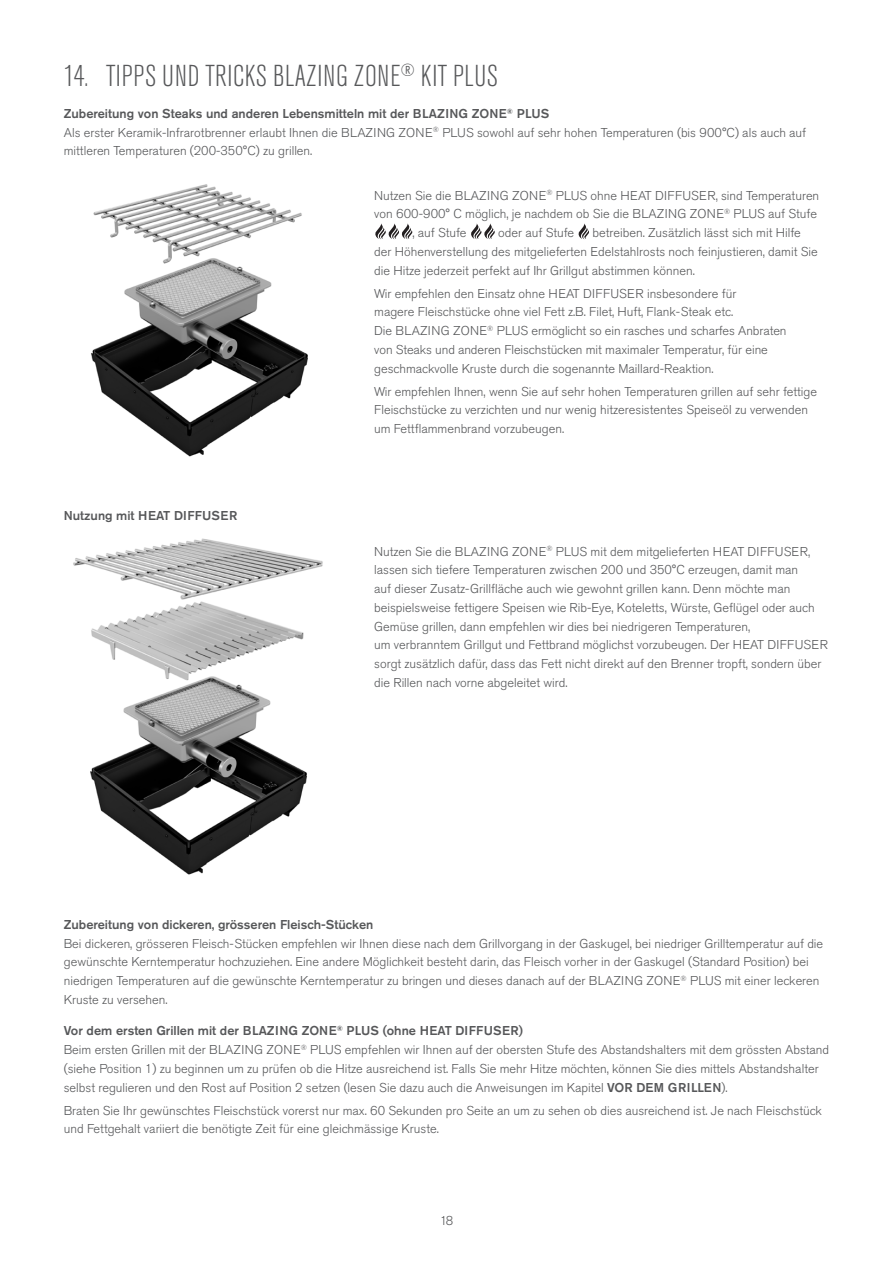
<style>
.page{position:relative;width:893px;height:1263px;background:#fff}
.page>*{position:absolute;margin:0;border:0;box-sizing:border-box;transform-origin:0 0}
.Main_Title{font:300 condensed 30px "Akzidenz Grotesk Pro";letter-spacing:.02em;color:#57585a}
.bulletpoints__garant{font:300 12.75px/18.8px "Akzidenz Grotesk Pro";color:#57585a}
.bulletpoints__garant-2{font:500 12.75px "Akzidenz Grotesk Pro";color:#57585a}
.s1{font-weight:500}
</style>
<div class="page">
<img style="left:91px;top:184px;width:217px;height:273px">
<svg style="left:375px;top:223px;width:37px;height:16px"></svg>
<svg style="left:471px;top:223px;width:24px;height:16px"></svg>
<svg style="left:578px;top:223px;width:11px;height:16px"></svg>
<img style="left:73px;top:538px;width:250px;height:337px">
<p class="Main_Title" style="left:64px;top:56px;width:436px">14. TIPPS UND TRICKS BLAZING ZONE<sup>®</sup> KIT PLUS</p>
<p class="bulletpoints__garant-2" style="left:64px;top:105px;width:487px">Zubereitung von Steaks und anderen Lebensmitteln mit der BLAZING ZONE<sup>®</sup> PLUS</p>
<p class="bulletpoints__garant" style="left:64px;top:123px;width:744px">Als erster Keramik-Infrarotbrenner erlaubt Ihnen die BLAZING ZONE<sup>®</sup> PLUS sowohl auf sehr hohen Temperaturen (bis 900°C) als auch auf mittleren Temperaturen (200-350°C) zu grillen.</p>
<p class="bulletpoints__garant" style="left:374px;top:186px;width:447px">Nutzen Sie die BLAZING ZONE<sup>®</sup> PLUS ohne HEAT DIFFUSER, sind Temperaturen</p>
<p class="bulletpoints__garant" style="left:374px;top:204px;width:444px">von 600-900° C möglich, je nachdem ob Sie die BLAZING ZONE<sup>®</sup> PLUS auf Stufe</p>
<p class="bulletpoints__garant" style="left:412px;top:223px;width:56px">, auf Stufe</p>
<p class="bulletpoints__garant" style="left:498px;top:223px;width:77px">oder auf Stufe</p>
<p class="bulletpoints__garant" style="left:374px;top:223px;width:445px;text-indent:218px">betreiben. Zusätzlich lässt sich mit Hilfe der Höhenverstellung des mitgelieferten Edelstahlrosts noch feinjustieren, damit Sie die Hitze jederzeit perfekt auf Ihr Grillgut abstimmen können.</p>
<p class="bulletpoints__garant" style="left:374px;top:284px;width:414px">Wir empfehlen den Einsatz ohne HEAT DIFFUSER insbesondere für<br>magere Fleischstücke ohne viel Fett z.B. Filet, Huft, Flank-Steak etc.<br>Die BLAZING ZONE<sup>®</sup> PLUS ermöglicht so ein rasches und scharfes Anbraten von Steaks und anderen Fleischstücken mit maximaler Temperatur, für eine geschmackvolle Kruste durch die sogenannte Maillard-Reaktion.</p>
<p class="bulletpoints__garant" style="left:374px;top:382px;width:444px">Wir empfehlen Ihnen, wenn Sie auf sehr hohen Temperaturen grillen auf sehr fettige<br>Fleischstücke zu verzichten und nur wenig hitzeresistentes Speiseöl zu verwenden um Fettflammenbrand vorzubeugen.</p>
<p class="bulletpoints__garant-2" style="left:64px;top:507px;width:175px">Nutzung mit HEAT DIFFUSER</p>
<p class="bulletpoints__garant" style="left:374px;top:542px;width:455px">Nutzen Sie die BLAZING ZONE<sup>®</sup> PLUS mit dem mitgelieferten HEAT DIFFUSER, lassen sich tiefere Temperaturen zwischen 200 und 350°C erzeugen, damit man<br>auf dieser Zusatz-Grillfläche auch wie gewohnt grillen kann. Denn möchte man beispielsweise fettigere Speisen wie Rib-Eye, Koteletts, Würste, Geflügel oder auch Gemüse grillen, dann empfehlen wir dies bei niedrigeren Temperaturen,<br>um verbranntem Grillgut und Fettbrand möglichst vorzubeugen. Der HEAT DIFFUSER sorgt zusätzlich dafür, dass das Fett nicht direkt auf den Brenner tropft, sondern über die Rillen nach vorne abgeleitet wird.</p>
<p class="bulletpoints__garant-2" style="left:64px;top:916px;width:311px">Zubereitung von dickeren, grösseren Fleisch-Stücken</p>
<p class="bulletpoints__garant" style="left:64px;top:934px;width:761px">Bei dickeren, grösseren Fleisch-Stücken empfehlen wir Ihnen diese nach dem Grillvorgang in der Gaskugel, bei niedriger Grilltemperatur auf die gewünschte Kerntemperatur hochzuziehen. Eine andere Möglichkeit besteht darin, das Fleisch vorher in der Gaskugel (Standard Position) bei niedrigen Temperaturen auf die gewünschte Kerntemperatur zu bringen und dieses danach auf der BLAZING ZONE<sup>®</sup> PLUS mit einer leckeren Kruste zu versehen.</p>
<p class="bulletpoints__garant-2" style="left:64px;top:1023px;width:461px">Vor dem ersten Grillen mit der BLAZING ZONE<sup>®</sup> PLUS (ohne HEAT DIFFUSER)</p>
<p class="bulletpoints__garant" style="left:64px;top:1040px;width:767px">Beim ersten Grillen mit der BLAZING ZONE<sup>®</sup> PLUS empfehlen wir Ihnen auf der obersten Stufe des Abstandshalters mit dem grössten Abstand (siehe Position 1) zu beginnen um zu prüfen ob die Hitze ausreichend ist. Falls Sie mehr Hitze möchten, können Sie dies mittels Abstandshalter selbst regulieren und den Rost auf Position 2 setzen (lesen Sie dazu auch die Anweisungen im Kapitel <span class="s1">VOR DEM GRILLEN</span>).</p>
<p class="bulletpoints__garant" style="left:64px;top:1101px;width:760px">Braten Sie Ihr gewünschtes Fleischstück vorerst nur max. 60 Sekunden pro Seite an um zu sehen ob dies ausreichend ist. Je nach Fleischstück und Fettgehalt variiert die benötigte Zeit für eine gleichmässige Kruste.</p>
<p class="bulletpoints__garant" style="left:440px;top:1211px;width:15px">18</p>
</div>
